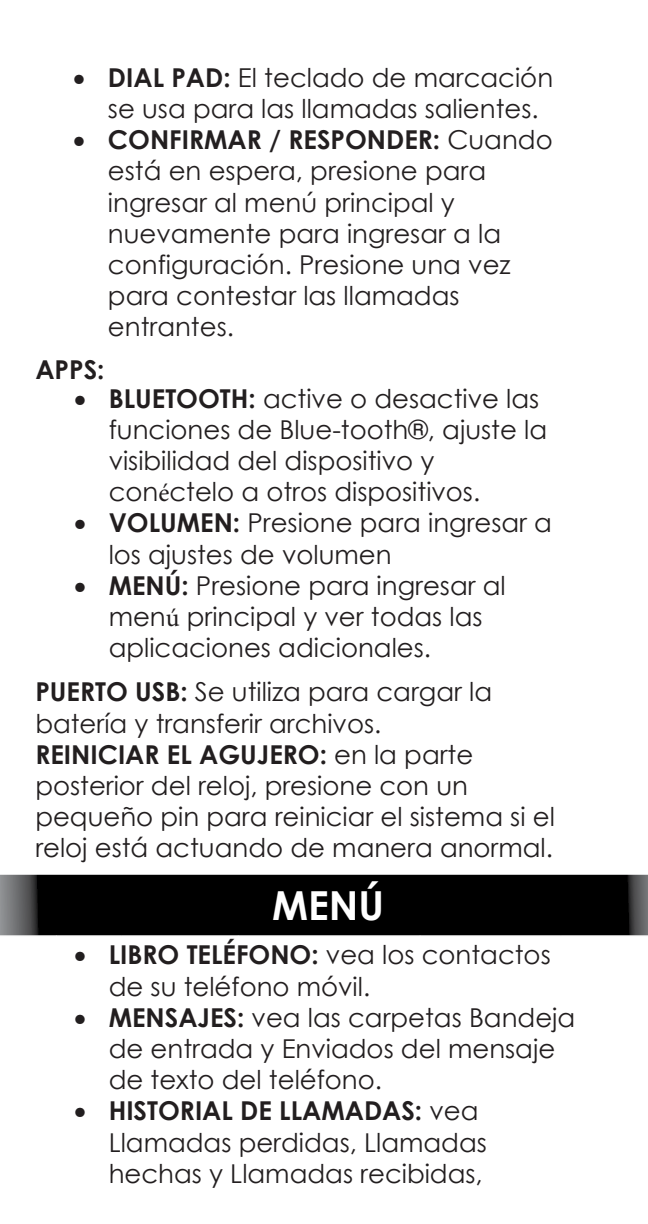
<style>
.page{position:relative;width:648px;height:1224px;background:#fff}
.page>*{position:absolute;margin:0;border:0;box-sizing:border-box;transform-origin:0 0}
.t1{font:700 40px "Century Gothic";color:#fff}
.t2{font:26px/31.2px "Century Gothic";color:#221e1f}
.t3{font:26px/31.2px "Century Gothic";color:#231f20}
.t4{font:700 26px "Century Gothic";color:#221e1f}
.s1{font-weight:700}
.s2{font-family:"Minion Pro"}
</style>
<div class="page">
<img style="left:0;top:874px;width:648px;height:62px">
<p class="t3" style="left:108px;top:61px;width:447px;text-indent:-35px">• <span class="s1">DIAL PAD:</span> El teclado de marcación se usa para las llamadas salientes.</p>
<p class="t3" style="left:108px;top:124px;width:446px;text-indent:-35px">• <span class="s1">CONFIRMAR / RESPONDER:</span> Cuando está en espera, presione para ingresar al menú principal y nuevamente para ingresar a la configuración. Presione una vez para contestar las llamadas entrantes.</p>
<p class="t4" style="left:35px;top:350px;width:71px">APPS:</p>
<p class="t2" style="left:109px;top:382px;width:440px;text-indent:-35px">• <span class="s1">BLUETOOTH:</span> active o desactive las funciones de Blue-tooth®, ajuste la visibilidad del dispositivo y con<span class="s2">é</span>ctelo a otros dispositivos.</p>
<p class="t2" style="left:109px;top:507px;width:445px;text-indent:-35px">• <span class="s1">VOLUMEN:</span> Presione para ingresar a los ajustes de volumen</p>
<p class="t2" style="left:109px;top:569px;width:399px;text-indent:-35px">• <span class="s1">MENÚ:</span> Presione para ingresar al men<span class="s2">ú</span> principal y ver todas las aplicaciones adicionales.</p>
<p class="t2" style="left:35px;top:676px;width:521px"><span class="s1">PUERTO USB:</span> Se utiliza para cargar la batería y transferir archivos.<br><span class="s1">REINICIAR EL AGUJERO:</span> en la parte posterior del reloj, presione con un pequeño pin para reiniciar el sistema si el reloj está actuando de manera anormal.</p>
<h1 class="t1" style="left:272px;top:875px;width:113px">MENÚ</h1>
<p class="t2" style="left:109px;top:939px;width:444px;text-indent:-35px">• <span class="s1">LIBRO TELÉFONO:</span> vea los contactos de su teléfono móvil.</p>
<p class="t2" style="left:109px;top:1001px;width:468px;text-indent:-35px">• <span class="s1">MENSAJES:</span> vea las carpetas Bandeja de entrada y Enviados del mensaje de texto del teléfono.</p>
<p class="t2" style="left:109px;top:1095px;width:380px;text-indent:-35px">• <span class="s1">HISTORIAL DE LLAMADAS:</span> vea<br>Llamadas perdidas, Llamadas hechas y Llamadas recibidas,</p>
</div>
